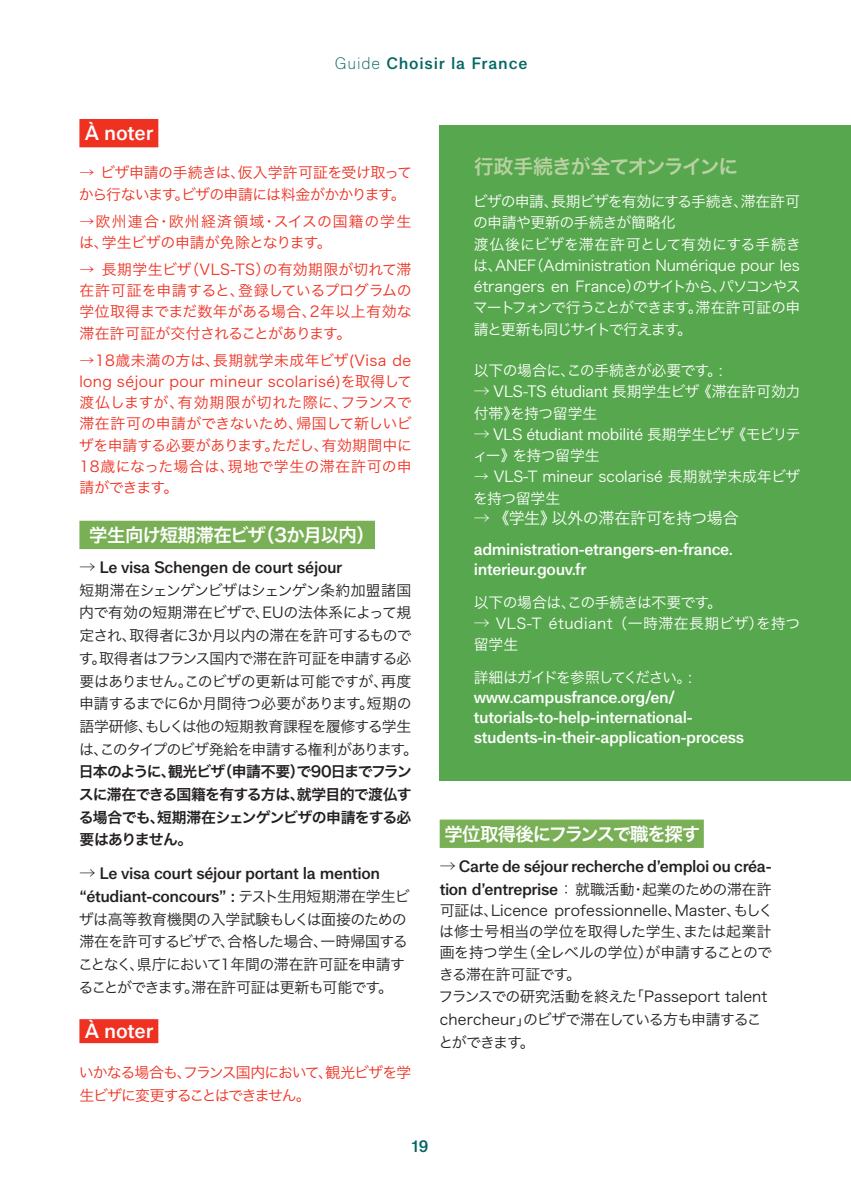
<style>
.page{position:relative;width:851px;height:1191px;background:#fff}
.page>*{position:absolute;margin:0;border:0;box-sizing:border-box;transform-origin:0 0}
.Encadré_-_titre_-_P4{font:20px "Hiragino Sans W6";letter-spacing:-.07em;color:#b9d1a3}
.ST1_Vert{font:600 20px "CAMPUS FRANCE SANS BETA 1";letter-spacing:-.01em;color:#fff}
.A_noter_-_Titre{font:600 20px "CAMPUS FRANCE SANS BETA 1";letter-spacing:-.01em;color:#fff}
.ST1_Vert-2{font:18.4px "Hiragino Sans W6";letter-spacing:-.045em;color:#fff}
.À_noter_-_Texte{font:18.4px "Hiragino Sans W6";letter-spacing:-.07em;color:#fff}
.Texte_courant_Puce{font:600 16px/22.6px "CAMPUS FRANCE SANS BETA 1";letter-spacing:-.02em;color:#231f20}
.Encadré_-_texte{font:600 16px/20px "CAMPUS FRANCE SANS BETA 1";letter-spacing:-.02em;color:#fff}
.Encadré_-_Puce{font:16px "CAMPUS FRANCE SANS BETA 1";letter-spacing:-.02em;color:#fff}
.t1{font:600 16px "CAMPUS FRANCE SANS BETA 1";letter-spacing:.05em;color:#046763}
.Encadré_-_Puce-2{font:16px "Hiragino Sans W3";letter-spacing:-.025em;color:#fff}
.À_noter_-_Texte-2{font:14.8px/21.2px "Hiragino Sans W3";letter-spacing:-.03em;color:#ef3122;text-align:justify}
.Texte_courant{font:14.8px/22.6px "Hiragino Sans W3";letter-spacing:-.035em;color:#231f20}
.Encadré_-_texte-2{font:14.8px/21.2px "Hiragino Sans W3";letter-spacing:-.055em;color:#fff}
.Texte_courant_Puce-2{font:14.8px/22.6px "Hiragino Sans W3";letter-spacing:-.035em;color:#231f20}
.Texte_courant_Puce-3{font:14.8px/21.2px "Hiragino Sans W3";letter-spacing:-.015em;color:#231f20}
.Texte_courant-2{font:14.8px/22.6px "Hiragino Sans W6";letter-spacing:-.05em;color:#231f20;text-align:justify}
.Encadré_-_Puce-3{font:14.8px/21.2px "Hiragino Sans W3";letter-spacing:-.005em;color:#fff}
.À_noter_-_Texte-3{font:14.8px/22.6px "Hiragino Sans W3";letter-spacing:-.07em;color:#ef3122}
.À_noter_-_Texte-4{font:14.8px/21.2px "Hiragino Sans W3";letter-spacing:.02em;color:#ef3122}
.Encadré_-_texte-3{font:14.8px "Hiragino Sans W3";letter-spacing:-.035em;color:#fff}
.lien_rouge_suite{font:14.8px/22.6px "Hiragino Sans W3";letter-spacing:-.04em;color:#231f20}
.lien_rouge_suite-2{font:14.8px "Hiragino Sans W3";letter-spacing:.01em;color:#231f20}
.Encadré_-_Puce-4{font:14.8px/21.2px "Hiragino Sans W3";letter-spacing:.03em;color:#fff}
.Encadré_-_texte-4{font:14.8px "Hiragino Sans W3";letter-spacing:-.085em;color:#fff}
.Encadré_-_Puce-5{font:14.8px "Hiragino Sans W3";letter-spacing:-.04em;color:#fff}
.s1{font-weight:200}
.s2{font-family:"Koz Min Pr 6 N";font-weight:400}
.s3{font-family:"Hiragino Sans W3";font-weight:400;font-size:14.8px}
.s4{font-family:"CAMPUS FRANCE SANS BETA 1";font-size:16px}
.s5{font-family:"Koz Min Pr 6 N"}
.s6{font-family:"Hiragino Sans W3";font-size:14.8px}
.s7{font-family:"Koz Min Pr 6 N";font-size:16px}
</style>
<div class="page">
<div style="left:79px;top:119px;width:79px;height:28px;background:#ef3122"></div>
<div style="left:79px;top:521px;width:296px;height:28px;background:#79af55"></div>
<div style="left:79px;top:1019px;width:79px;height:24px;background:#ef3122"></div>
<div style="left:439px;top:819px;width:264px;height:29px;background:#79af55"></div>
<div style="left:439px;top:125px;width:411px;height:655px;background:#56a74d"></div>
<p class="t1" style="left:335px;top:52px;width:194px"><span class="s1">Guide</span> Choisir la France</p>
<p class="ST1_Vert" style="left:85px;top:118px;width:70px">À noter</p>
<p class="À_noter_-_Texte-2" style="left:79px;top:161px;width:334px">→ ビザ申請の手続きは、仮入学許可証を受け取ってから行ないます。ビザの申請には料金がかかります。</p>
<p class="À_noter_-_Texte-4" style="left:79px;top:209px;width:334px">→欧州連合・欧州経済領域・スイスの国籍の学生は、学生ビザの申請が免除となります。</p>
<p class="À_noter_-_Texte-2" style="left:79px;top:258px;width:334px">→ 長期学生ビザ（VLS-TS）の有効期限が切れて滞在許可証を申請すると、登録しているプログラムの学位取得までまだ数年がある場合、2年以上有効な滞在許可証が交付されることがあります。</p>
<p class="À_noter_-_Texte-2" style="left:79px;top:348px;width:335px">→18歳未満の方は、長期就学未成年ビザ(Visa de long séjour pour mineur scolarisé)を取得して渡仏しますが、有効期限が切れた際に、フランスで滞在許可の申請ができないため、帰国して新しいビザを申請する必要があります。ただし、有効期間中に18歳になった場合は、現地で学生の滞在許可の申請ができます。</p>
<p class="ST1_Vert-2" style="left:89px;top:518px;width:287px">学生向け短期滞在ビザ（3か月以内）</p>
<p class="Texte_courant_Puce" style="left:79px;top:555px;width:264px"><span class="s2">→</span> Le visa Schengen de court séjour</p>
<p class="Texte_courant" style="left:79px;top:578px;width:341px">短期滞在シェンゲンビザはシェンゲン条約加盟諸国内で有効の短期滞在ビザで、EUの法体系によって規定され、取得者に3か月以内の滞在を許可するものです。取得者はフランス国内で滞在許可証を申請する必要はありません。このビザの更新は可能ですが、再度申請するまでに6か月間待つ必要があります。短期の語学研修、もしくは他の短期教育課程を履修する学生は、このタイプのビザ発給を申請する権利があります。</p>
<p class="Texte_courant-2" style="left:79px;top:760px;width:334px">日本のように、観光ビザ（申請不要）で90日までフランスに滞在できる国籍を有する方は、就学目的で渡仏する場合でも、短期滞在シェンゲンビザの申請をする必要はありません。</p>
<p class="Texte_courant_Puce" style="left:79px;top:861px;width:331px"><span class="s2">→</span> Le visa court séjour portant la mention “étudiant-concours” : <span class="s3">テスト生用短期滞在学生ビ</span></p>
<p class="Texte_courant_Puce-2" style="left:78px;top:906px;width:331px">ザは高等教育機関の入学試験もしくは面接のための滞在を許可するビザで、合格した場合、一時帰国することなく、県庁において1年間の滞在許可証を申請することができます。滞在許可証は更新も可能です。</p>
<p class="A_noter_-_Titre" style="left:85px;top:1016px;width:70px">À noter</p>
<p class="À_noter_-_Texte-3" style="left:79px;top:1060px;width:334px">いかなる場合も、フランス国内において、観光ビザを学生ビザに変更することはできません。</p>
<p class="Encadré_-_titre_-_P4" style="left:473px;top:149px;width:266px">行政手続きが全てオンラインに</p>
<p class="Encadré_-_texte-2" style="left:472px;top:190px;width:328px">ビザの申請、長期ビザを有効にする手続き、滞在許可の申請や更新の手続きが簡略化</p>
<p class="Encadré_-_texte-2" style="left:473px;top:232px;width:329px;text-align:justify">渡仏後にビザを滞在許可として有効にする手続きは、ANEF（Administration Numérique pour les étrangers en France）のサイトから、パソコンやスマートフォンで行うことができます。滞在許可証の申請と更新も同じサイトで行えます。</p>
<p class="Encadré_-_texte-3" style="left:473px;top:357px;width:250px">以下の場合に、この手続きが必要です。<span class="s4">:</span></p>
<p class="Encadré_-_Puce" style="left:473px;top:380px;width:328px"><span class="s5">→</span> VLS-TS étudiant <span class="s6">長期学生ビザ《滞在許可効力</span></p>
<p class="Encadré_-_Puce-3" style="left:473px;top:401px;width:125px">付帯》を持つ留学生</p>
<p class="Encadré_-_Puce" style="left:473px;top:423px;width:328px"><span class="s5">→</span> VLS étudiant mobilité <span class="s6">長期学生ビザ《モビリテ</span></p>
<p class="Encadré_-_Puce-5" style="left:472px;top:442px;width:128px">ィー》を持つ留学生</p>
<p class="Encadré_-_Puce-3" style="left:473px;top:465px;width:328px">→ VLS-T mineur scolarisé 長期就学未成年ビザを持つ留学生</p>
<p class="Encadré_-_Puce-2" style="left:473px;top:503px;width:267px"><span class="s5">→</span> 《学生》以外の滞在許可を持つ場合</p>
<p class="Encadré_-_texte" style="left:473px;top:538px;width:261px">administration-etrangers-en-france. interieur.gouv.fr</p>
<p class="Encadré_-_texte-3" style="left:473px;top:589px;width:250px">以下の場合は、この手続きは不要です。</p>
<p class="Encadré_-_Puce-4" style="left:473px;top:611px;width:328px"><span class="s7">→</span> VLS-T étudiant（一時滞在長期ビザ）を持つ留学生</p>
<p class="Encadré_-_texte-4" style="left:473px;top:664px;width:220px">詳細はガイドを参照してください。<span class="s4">:</span></p>
<p class="Encadré_-_texte" style="left:473px;top:686px;width:272px">www.campusfrance.org/en/ tutorials-to-help-international&shy;students-in-their-application-process</p>
<p class="À_noter_-_Texte" style="left:444px;top:817px;width:257px">学位取得後にフランスで職を探す</p>
<p class="Texte_courant_Puce" style="left:439px;top:854px;width:333px"><span class="s2">→</span> Carte de séjour recherche d’emploi ou créa&shy;tion d’entreprise <span class="s3">：就職活動・起業のための滞在許</span></p>
<p class="Texte_courant_Puce-3" style="left:439px;top:898px;width:336px">可証は、Licence professionnelle、Master、もしくは修士号相当の学位を取得した学生、または起業計画を持つ学生（全レベルの学位）が申請することのできる滞在許可証です。</p>
<p class="lien_rouge_suite-2" style="left:438px;top:983px;width:330px">フランスでの研究活動を終えた「Passeport talent</p>
<p class="lien_rouge_suite" style="left:438px;top:1007px;width:325px">chercheur」のビザで滞在している方も申請することができます。</p>
<p class="t1" style="left:411px;top:1134px;width:19px">19</p>
</div>
